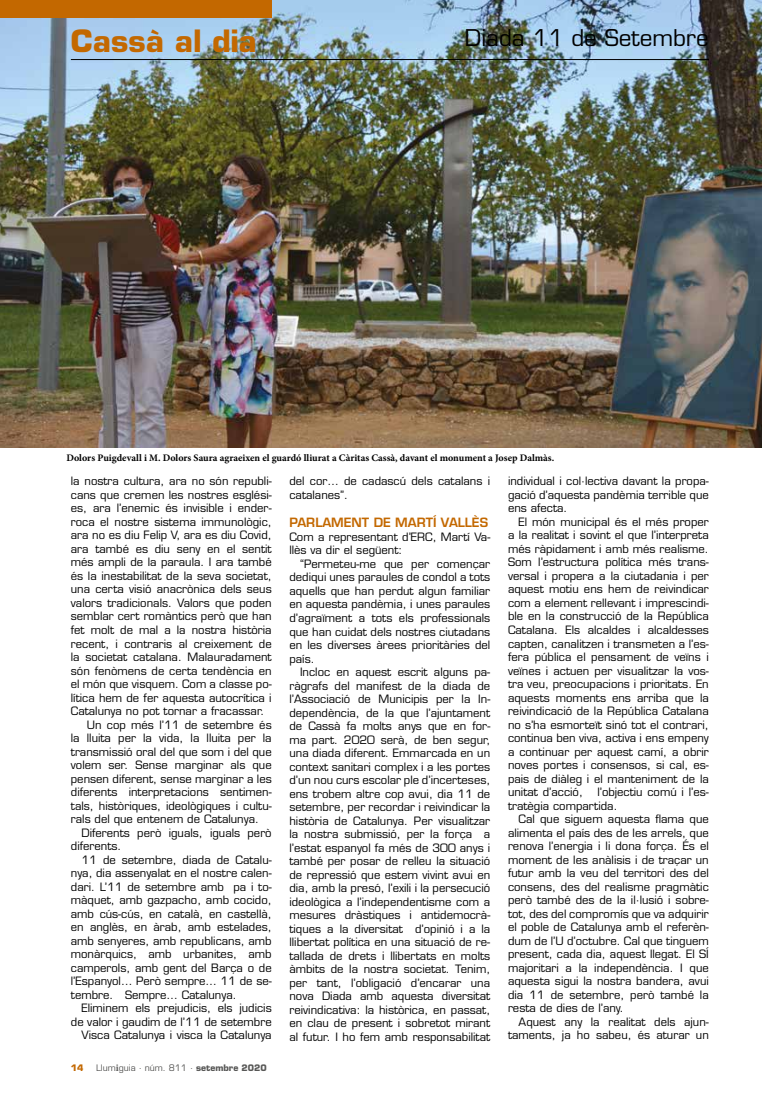
<style>
.page{position:relative;width:762px;height:1117px;background:#fff}
.page>*{position:absolute;margin:0;border:0;box-sizing:border-box;transform-origin:0 0}
.t1{font:700 30px "Eurostile LT Std";color:#c36800}
.t2{font:22.5px "Eurostile LT Std";color:#000}
.t3{font:600 12.5px "Eurostile LT Std";color:#c36800}
.t4{font:11.25px/13.5px "Eurostile LT Std";color:#000;text-align:justify}
.t5{font:700 10px "Minion Pro";color:#000}
.t6{font:8.75px "Eurostile LT Std";color:#575756}
.t7{font:700 8.75px "Eurostile LT Std";color:#c36800}
.s1{font-family:"Minion Pro";font-weight:700;font-size:10px}
.s2{font-weight:700}
</style>
<div class="page">
<img style="left:0;top:0;width:762px;height:447px">
<hr style="left:71px;top:59px;width:319px;height:1px;background:#000">
<hr style="left:390px;top:59px;width:319px;height:1px;background:#000">
<div style="left:0;top:0;width:272px;height:18px;background:#c36800"></div>
<h1 class="t1" style="left:71px;top:22px;width:187px">Cassà al dia</h1>
<h2 class="t2" style="left:465px;top:24px;width:245px">Diada 11 de Setembre</h2>
<p class="t5" style="left:66px;top:451px;width:489px">Dolors Puigdevall i M. Dolors Saura agraeixen el guardó lliurat a Càritas Cassà, davant el monument a Josep Dalmàs.</p>
<p class="t4" style="left:71px;top:474px;width:202px">la nostra cultura, ara no són republi-</p>
<p class="t4" style="left:71px;top:488px;width:202px">cans que cremen les nostres esglési-</p>
<p class="t4" style="left:71px;top:501px;width:202px">es, ara l’enemic és invisible i ender-</p>
<p class="t4" style="left:71px;top:515px;width:202px">roca el nostre sistema immunològic,</p>
<p class="t4" style="left:71px;top:528px;width:202px">ara no es diu Felip V, ara es diu Covid,</p>
<p class="t4" style="left:71px;top:542px;width:202px">ara també es diu seny en el sentit</p>
<p class="t4" style="left:71px;top:555px;width:202px">més ampli de la paraula. I ara també</p>
<p class="t4" style="left:71px;top:569px;width:202px">és la inestabilitat de la seva societat,</p>
<p class="t4" style="left:71px;top:582px;width:202px">una certa visió anacrònica dels seus</p>
<p class="t4" style="left:71px;top:596px;width:202px">valors tradicionals. Valors que poden</p>
<p class="t4" style="left:71px;top:609px;width:202px">semblar cert romàntics però que han</p>
<p class="t4" style="left:71px;top:623px;width:202px">fet molt de mal a la nostra història</p>
<p class="t4" style="left:71px;top:636px;width:202px">recent, i contraris al creixement de</p>
<p class="t4" style="left:71px;top:650px;width:202px">la societat catalana. Malauradament</p>
<p class="t4" style="left:71px;top:663px;width:202px">són fenòmens de certa tendència en</p>
<p class="t4" style="left:71px;top:677px;width:202px">el món que visquem. Com a classe po-</p>
<p class="t4" style="left:71px;top:690px;width:202px">lítica hem de fer aquesta autocrítica i</p>
<p class="t4" style="left:71px;top:704px;width:195px">Catalunya no pot tornar a fracassar.</p>
<p class="t4" style="left:87px;top:717px;width:186px">Un cop més l’11 de setembre és</p>
<p class="t4" style="left:71px;top:731px;width:202px">la lluita per la vida, la lluita per la</p>
<p class="t4" style="left:71px;top:744px;width:202px">transmissió oral del que som i del que</p>
<p class="t4" style="left:71px;top:758px;width:202px">volem ser. Sense marginar als que</p>
<p class="t4" style="left:71px;top:771px;width:202px">pensen diferent, sense marginar a les</p>
<p class="t4" style="left:71px;top:785px;width:202px">diferents interpretacions sentimen-</p>
<p class="t4" style="left:71px;top:798px;width:202px">tals, històriques, ideològiques i cultu-</p>
<p class="t4" style="left:71px;top:812px;width:190px">rals del que entenem de Catalunya.</p>
<p class="t4" style="left:81px;top:825px;width:192px">Diferents però iguals, iguals però</p>
<p class="t4" style="left:71px;top:839px;width:52px">diferents.</p>
<p class="t4" style="left:81px;top:852px;width:192px">11 de setembre, diada de Catalu-</p>
<p class="t4" style="left:71px;top:866px;width:202px">nya, dia assenyalat en el nostre calen-</p>
<p class="t4" style="left:71px;top:879px;width:202px">dari. L’11 de setembre amb pa i to-</p>
<p class="t4" style="left:71px;top:893px;width:202px">màquet, amb gazpacho, amb cocido,</p>
<p class="t4" style="left:71px;top:906px;width:202px">amb cús-cús, en català, en castellà,</p>
<p class="t4" style="left:71px;top:920px;width:202px">en anglès, en àrab, amb estelades,</p>
<p class="t4" style="left:71px;top:933px;width:202px">amb senyeres, amb republicans, amb</p>
<p class="t4" style="left:71px;top:947px;width:202px">monàrquics, amb urbanites, amb</p>
<p class="t4" style="left:71px;top:960px;width:202px">camperols, amb gent del Barça o de</p>
<p class="t4" style="left:71px;top:974px;width:202px">l’Espanyol… Però sempre… 11 de se-</p>
<p class="t4" style="left:71px;top:987px;width:167px">tembre. Sempre… Catalunya.</p>
<p class="t4" style="left:81px;top:1001px;width:192px">Eliminem els prejudicis, els judicis</p>
<p class="t4" style="left:71px;top:1014px;width:202px">de valor i gaudim de l’11 de setembre</p>
<p class="t4" style="left:81px;top:1028px;width:192px">Visca Catalunya i visca la Catalunya</p>
<p class="t7" style="left:71px;top:1062px;width:14px">14</p>
<p class="t6" style="left:96px;top:1062px;width:172px">Llum<span class="s1">i</span>guia · núm. 811 · <span class="s2">setembre 2020</span></p>
<p class="t4" style="left:289px;top:474px;width:202px">del cor… de cadascú dels catalans i catalanes”.</p>
<p class="t3" style="left:289px;top:515px;width:200px">PARLAMENT DE MARTÍ VALLÈS</p>
<p class="t4" style="left:289px;top:530px;width:202px">Com a representant d’ERC, Martí Va&shy;llès va dir el següent:</p>
<p class="t4" style="left:289px;top:557px;width:202px;text-indent:11px">“Permeteu-me que per començar dediqui unes paraules de condol a tots aquells que han perdut algun familiar en aquesta pandèmia, i unes paraules d’agraïment a tots els professionals que han cuidat dels nostres ciutadans en les diverses àrees prioritàries del país.</p>
<p class="t4" style="left:289px;top:665px;width:202px;text-indent:11px">Incloc en aquest escrit alguns pa&shy;ràgrafs del manifest de la diada de l’Associació de Municipis per la In&shy;dependència, de la que l’ajuntament de Cassà fa molts anys que en for&shy;ma part. 2020 serà, de ben segur, una diada diferent. Emmarcada en un context sanitari complex i a les portes d’un nou curs escolar ple d’incerteses, ens trobem altre cop avui, dia 11 de setembre, per recordar i reivindicar la història de Catalunya. Per visualitzar la nostra submissió, per la força a l’estat espanyol fa més de 300 anys i també per posar de relleu la situació de repressió que estem vivint avui en dia, amb la presó, l’exili i la persecució ideològica a l’independentisme com a mesures dràstiques i antidemocrà&shy;tiques a la diversitat d’opinió i a la llibertat política en una situació de re&shy;tallada de drets i llibertats en molts àmbits de la nostra societat. Tenim, per tant, l’obligació d’encarar una nova Diada amb aquesta diversitat reivindicativa: la històrica, en passat, en clau de present i sobretot mirant al futur. I ho fem amb responsabilitat</p>
<p class="t4" style="left:508px;top:474px;width:202px">individual i col·lectiva davant la propa&shy;gació d’aquesta pandèmia terrible que ens afecta.</p>
<p class="t4" style="left:508px;top:515px;width:202px;text-indent:11px">El món municipal és el més proper a la realitat i sovint el que l’interpreta més ràpidament i amb més realisme.<br>Som l’estructura política més trans&shy;versal i propera a la ciutadania i per aquest motiu ens hem de reivindicar com a element rellevant i imprescindi&shy;ble en la construcció de la República Catalana. Els alcaldes i alcaldesses capten, canalitzen i transmeten a l’es&shy;fera pública el pensament de veïns i veïnes i actuen per visualitzar la vos&shy;tra veu, preocupacions i prioritats. En aquests moments ens arriba que la reivindicació de la República Catalana no s’ha esmorteït sinó tot el contrari, continua ben viva, activa i ens empeny a continuar per aquest camí, a obrir noves portes i consensos, si cal, es&shy;pais de diàleg i el manteniment de la unitat d’acció,</p>
<p class="t4" style="left:508px;top:785px;width:202px;text-indent:89px">l’objectiu comú i l’es&shy;tratègia compartida.</p>
<p class="t4" style="left:508px;top:812px;width:202px;text-indent:11px">Cal que siguem aquesta flama que alimenta el país des de les arrels, que renova l’energia i li dona força. És el moment de les anàlisis i de traçar un futur amb la veu del territori des del consens, des del realisme pragmàtic però també des de la il·lusió i sobre&shy;tot, des del compromís que va adquirir el poble de Catalunya amb el referèn&shy;dum de l’U d’octubre. Cal que tinguem present, cada dia, aquest llegat. El SÍ majoritari a la independència. I que aquesta sigui la nostra bandera, avui dia 11 de setembre, però també la resta de dies de l’any.</p>
<p class="t4" style="left:508px;top:1014px;width:202px;text-align:right">Aquest any la realitat dels ajun&shy;taments, ja ho sabeu, és aturar un</p>
</div>
